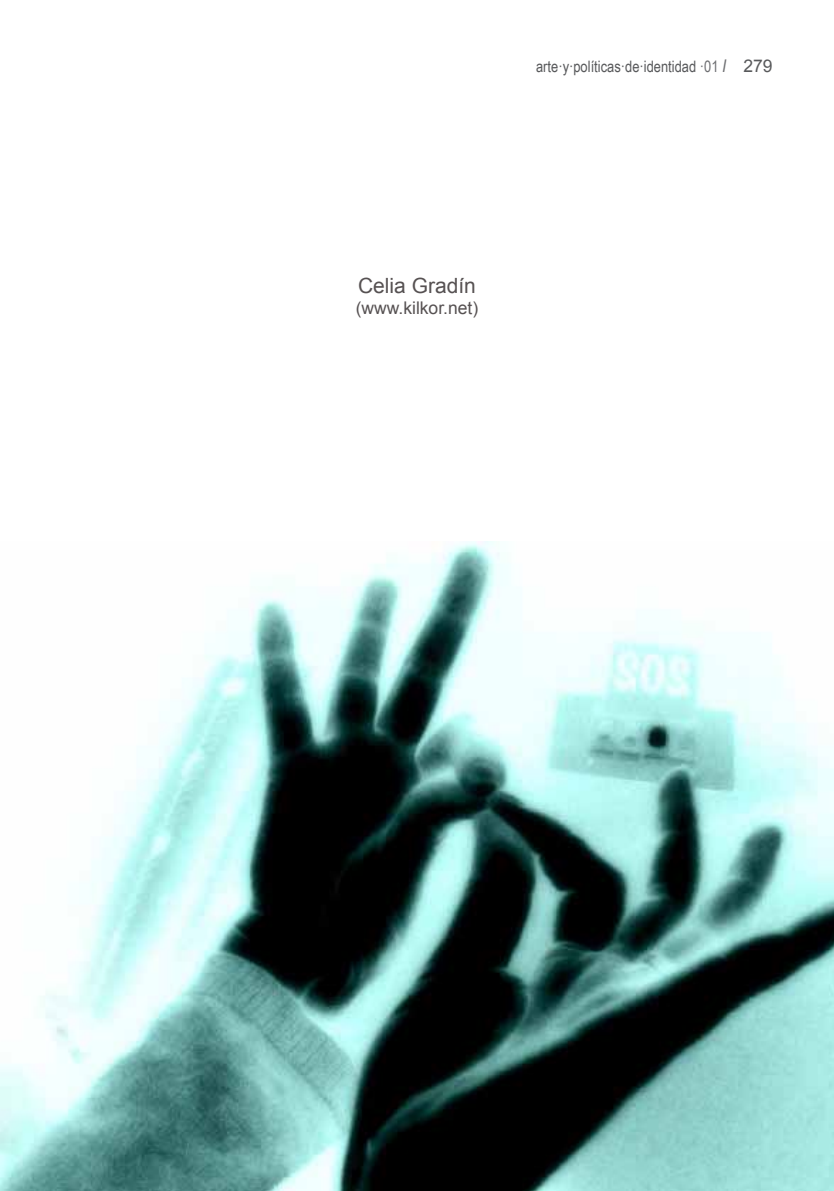
<style>
.page{position:relative;width:834px;height:1191px;background:#fff}
.page>*{position:absolute;margin:0;border:0;box-sizing:border-box;transform-origin:0 0}
.t1{font:21px "Arial";color:#565152}
.t2{font:17.5px "Arial";color:#565152}
.t3{font:15.75px "Arial Narrow";color:#58595b}
.s1{color:#6d6e71}
.s2{font-style:italic;font-size:17.5px;color:#6d6e71}
.s3{font-family:"Arial";font-size:17.5px}
</style>
<div class="page">
<img style="left:0;top:542px;width:833px;height:649px">
<p class="t3" style="left:536px;top:55px;width:238px">arte·y·políticas·de·identidad <span class="s1">·01</span> <span class="s2">I</span> <span class="s3">279</span></p>
<h1 class="t1" style="left:358px;top:272px;width:119px">Celia Gradín</h1>
<p class="t2" style="left:355px;top:296px;width:124px">(www.kilkor.net)</p>
</div>
